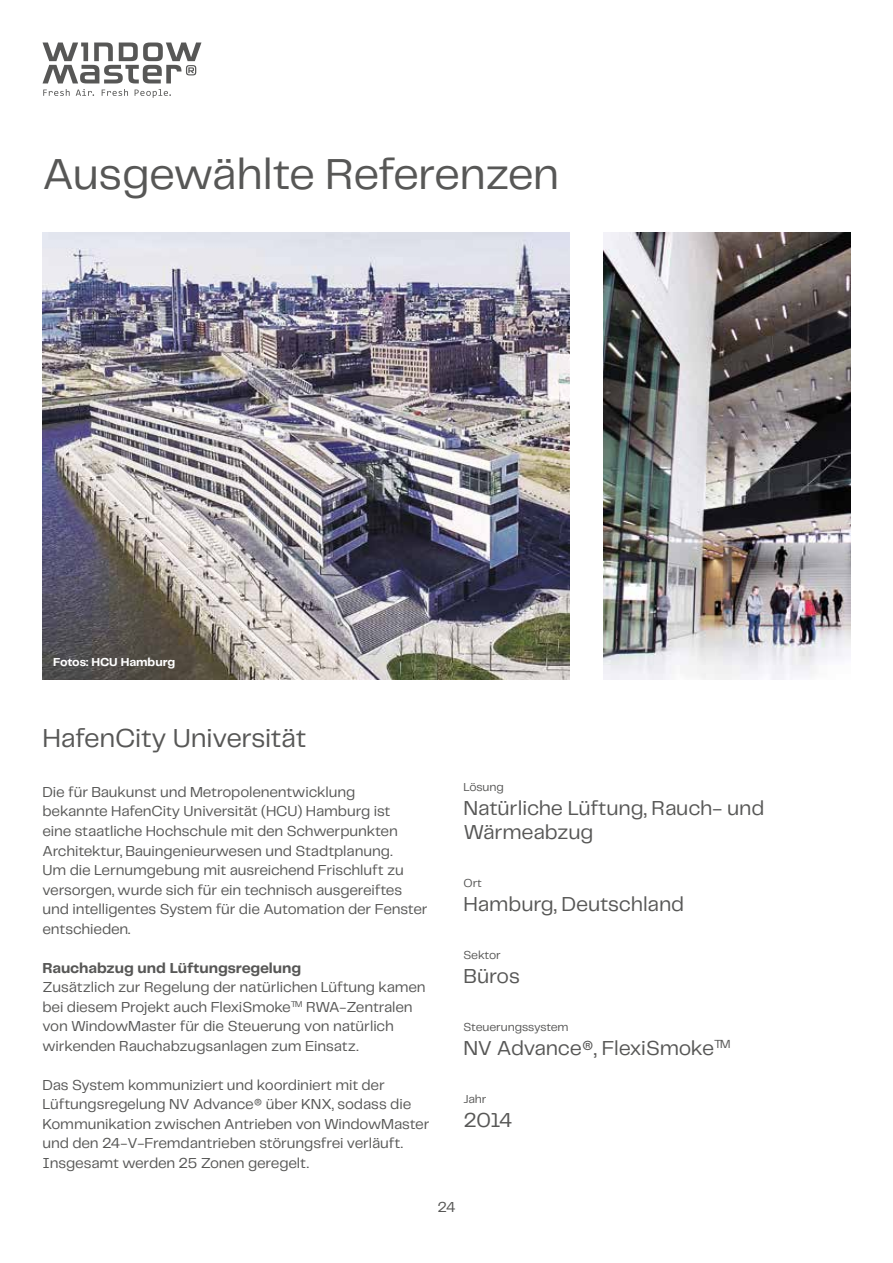
<style>
.page{position:relative;width:893px;height:1263px;background:#fff}
.page>*{position:absolute;margin:0;border:0;box-sizing:border-box;transform-origin:0 0}
.t1{font:45px "Telegraf";letter-spacing:-.015em;color:#575756}
.t2{font:27px "Telegraf";letter-spacing:-.01em;color:#575756}
.t3{font:21px/24px "Telegraf";letter-spacing:-.01em;color:#575756}
.t4{font:15px/19.5px "Telegraf";letter-spacing:-.01em;color:#575756}
.t5{font:700 15px "Telegraf";letter-spacing:-.005em;color:#575756}
.t6{font:12px "Telegraf";letter-spacing:-.01em;color:#575756}
.t7{font:700 12px "Telegraf";letter-spacing:-.01em;color:#fff}
</style>
<div class="page">
<svg style="left:43px;top:43px;width:158px;height:40px"></svg>
<svg style="left:43px;top:89px;width:27px;height:7px"></svg>
<svg style="left:76px;top:89px;width:18px;height:7px"></svg>
<svg style="left:102px;top:89px;width:26px;height:7px"></svg>
<svg style="left:135px;top:89px;width:36px;height:9px"></svg>
<img style="left:43px;top:233px;width:527px;height:447px">
<img style="left:604px;top:233px;width:246px;height:447px">
<h1 class="t1" style="left:43px;top:144px;width:518px">Ausgewählte Referenzen</h1>
<p class="t7" style="left:53px;top:654px;width:124px">Fotos: HCU Hamburg</p>
<h2 class="t2" style="left:43px;top:720px;width:265px">HafenCity Universität</h2>
<p class="t4" style="left:43px;top:782px;width:387px">Die für Baukunst und Metropolenentwicklung<br>bekannte HafenCity Universität (HCU) Hamburg ist<br>eine staatliche Hochschule mit den Schwerpunkten Architektur, Bauingenieurwesen und Stadtplanung.<br>Um die Lernumgebung mit ausreichend Frischluft zu versorgen, wurde sich für ein technisch ausgereiftes und intelligentes System für die Automation der Fenster entschieden.</p>
<p class="t5" style="left:43px;top:957px;width:260px">Rauchabzug und Lüftungsregelung</p>
<p class="t4" style="left:43px;top:977px;width:385px">Zusätzlich zur Regelung der natürlichen Lüftung kamen bei diesem Projekt auch FlexiSmoke<sup>™</sup> RWA-Zentralen von WindowMaster für die Steuerung von natürlich wirkenden Rauchabzugsanlagen zum Einsatz.</p>
<p class="t4" style="left:43px;top:1074px;width:388px">Das System kommuniziert und koordiniert mit der Lüftungsregelung NV Advance® über KNX, sodass die Kommunikation zwischen Antrieben von WindowMaster und den 24-V-Fremdantrieben störungsfrei verläuft.<br>Insgesamt werden 25 Zonen geregelt.</p>
<p class="t6" style="left:463px;top:779px;width:42px">Lösung</p>
<h3 class="t3" style="left:463px;top:795px;width:302px">Natürliche Lüftung, Rauch- und<br>Wärmeabzug</h3>
<p class="t6" style="left:463px;top:875px;width:20px">Ort</p>
<h3 class="t3" style="left:463px;top:891px;width:222px">Hamburg, Deutschland</h3>
<p class="t6" style="left:463px;top:947px;width:39px">Sektor</p>
<h3 class="t3" style="left:463px;top:963px;width:58px">Büros</h3>
<p class="t6" style="left:463px;top:1019px;width:107px">Steuerungssystem</p>
<h3 class="t3" style="left:463px;top:1035px;width:269px">NV Advance®, FlexiSmoke<sup>™</sup></h3>
<p class="t6" style="left:463px;top:1091px;width:25px">Jahr</p>
<h3 class="t3" style="left:463px;top:1107px;width:50px">2014</h3>
<p class="t4" style="left:437px;top:1197px;width:20px">24</p>
</div>
